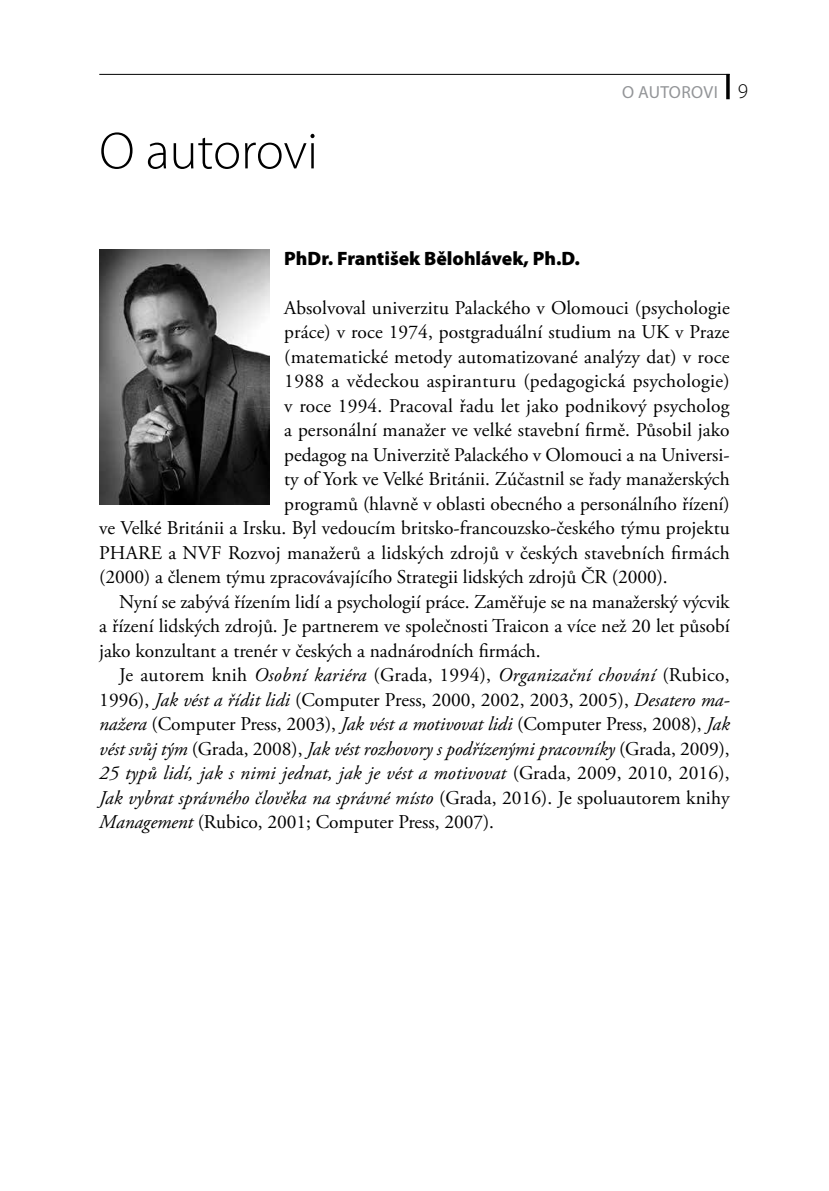
<style>
.page{position:relative;width:829px;height:1191px;background:#fff}
.page>*{position:absolute;margin:0;border:0;box-sizing:border-box;transform-origin:0 0}
.Nadpis_1{font:300 52.5px "Myriad Pro";color:#000}
.Záhlaví{font:300 21px "Myriad Pro";color:#000}
.text{font:19.43px/24.5px "Adobe Garamond Pro";color:#000;text-align:justify}
.text_bezar{font:19.43px "Adobe Garamond Pro";letter-spacing:.005em;color:#000}
.text_bezar-2{font:900 19.43px "Myriad Pro";color:#000}
.Záhlaví-2{font:17.5px "Myriad Pro";letter-spacing:.02em;color:#939598}
.s1{font-style:italic}
</style>
<div class="page">
<hr style="left:99px;top:74px;width:630px;height:1px;background:#000">
<hr style="left:726px;top:74px;width:3px;height:25px;background:#000">
<img style="left:99px;top:250px;width:170px;height:255px">
<p class="Nadpis_1" style="left:99px;top:119px;width:220px">O autorovi</p>
<p class="Záhlaví-2" style="left:622px;top:82px;width:97px">O AUTOROVI</p>
<p class="Záhlaví" style="left:737px;top:79px;width:12px">9</p>
<p class="text_bezar-2" style="left:284px;top:245px;width:297px">PhDr. František Bělohlávek, Ph.D.</p>
<p class="text_bezar" style="left:284px;top:296px;width:447px">Absolvoval univerzitu Palackého v Olomouci (psychologie</p>
<p class="text_bezar" style="left:284px;top:320px;width:446px">práce) v roce 1974, postgraduální studium na UK v Praze</p>
<p class="text_bezar" style="left:284px;top:345px;width:446px">(matematické metody automatizované analýzy dat) v roce</p>
<p class="text_bezar" style="left:284px;top:369px;width:447px">1988 a vědeckou aspiranturu (pedagogická psychologie)</p>
<p class="text_bezar" style="left:284px;top:394px;width:446px">v roce 1994. Pracoval řadu let jako podnikový psycholog</p>
<p class="text_bezar" style="left:284px;top:418px;width:447px">a personální manažer ve velké stavební firmě. Působil jako</p>
<p class="text_bezar" style="left:284px;top:443px;width:447px">pedagog na Univerzitě Palackého v Olomouci a na Universi-</p>
<p class="text_bezar" style="left:284px;top:467px;width:447px">ty of York ve Velké Británii. Zúčastnil se řady manažerských</p>
<p class="text_bezar" style="left:284px;top:492px;width:447px">programů (hlavně v oblasti obecného a personálního řízení)</p>
<p class="text_bezar" style="left:99px;top:516px;width:631px">ve Velké Británii a Irsku. Byl vedoucím britsko-francouzsko-českého týmu projektu</p>
<p class="text_bezar" style="left:99px;top:541px;width:632px">PHARE a NVF Rozvoj manažerů a lidských zdrojů v českých stavebních firmách</p>
<p class="text_bezar" style="left:99px;top:565px;width:570px">(2000) a členem týmu zpracovávajícího Strategii lidských zdrojů ČR (2000).</p>
<p class="text" style="left:99px;top:590px;width:632px;text-indent:20px">Nyní se zabývá řízením lidí a psychologií práce. Zaměřuje se na manažerský výcvik a řízení lidských zdrojů. Je partnerem ve společnosti Traicon a více než 20 let působí jako konzultant a trenér v českých a nadnárodních firmách.</p>
<p class="text" style="left:99px;top:663px;width:632px;text-indent:20px">Je autorem knih <span class="s1">Osobní kariéra</span> (Grada, 1994), <span class="s1">Organizační chování</span> (Rubico, 1996), <span class="s1">Jak vést a řídit lidi</span> (Computer Press, 2000, 2002, 2003, 2005), <span class="s1">Desatero ma&shy;nažera</span> (Computer Press, 2003), <span class="s1">Jak vést a motivovat lidi</span> (Computer Press, 2008), <span class="s1">Jak vést svůj tým</span> (Grada, 2008), <span class="s1">Jak vést rozhovory s podřízenými pracovníky</span> (Grada, 2009), <span class="s1">25 typů lidí, jak s nimi jednat, jak je vést a motivovat</span> (Grada, 2009, 2010, 2016), <span class="s1">Jak vybrat správného člověka na správné místo</span> (Grada, 2016). Je spoluautorem knihy <span class="s1">Management</span> (Rubico, 2001; Computer Press, 2007).</p>
</div>
